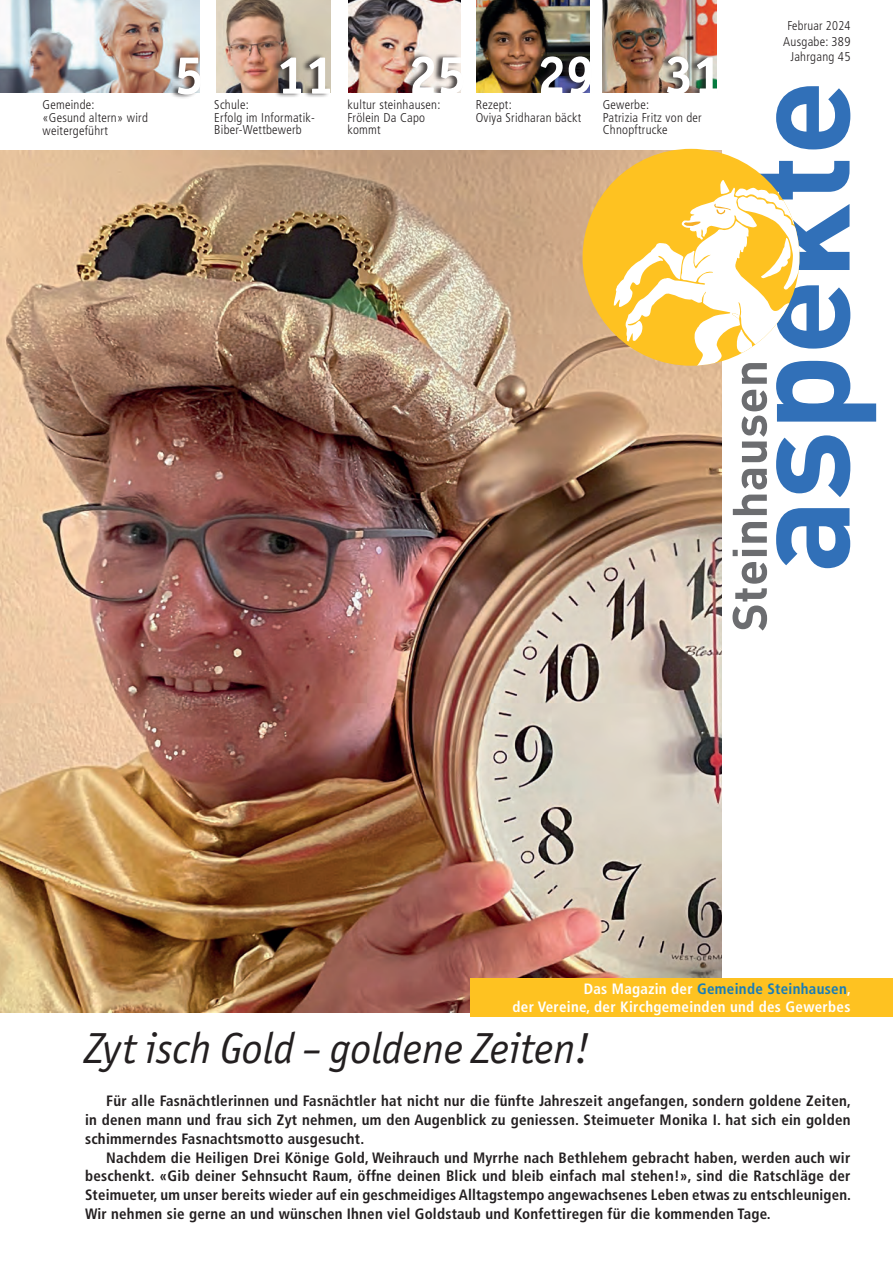
<style>
.page{position:relative;width:893px;height:1263px;background:#fff}
.page>*{position:absolute;margin:0;border:0;box-sizing:border-box;transform-origin:0 0}
.t1{font:700 54px "Officina Sans ITC Pro";color:#fff}
.t2{font:italic 43.5px "Officina Sans ITC Pro";color:#231f20}
.t3{font:700 condensed 15px/18.8px "Frutiger";letter-spacing:.015em;color:#231f20;text-align:justify}
.t4{font:700 condensed 15px/18.8px "Frutiger";letter-spacing:.02em;color:#fff;text-align:right}
.t5{font:300 condensed 12.75px/12.5px "Frutiger";letter-spacing:.02em;color:#231f20}
.s1{color:#177cb7}
</style>
<div class="page">
<img style="left:0;top:0;width:199px;height:93px">
<img style="left:217px;top:0;width:114px;height:93px">
<img style="left:348px;top:0;width:112px;height:93px">
<img style="left:476px;top:0;width:113px;height:93px">
<img style="left:603px;top:0;width:114px;height:93px">
<div style="left:404px;top:51px;width:60px;height:47px;background:#231f20;opacity:.85"></div>
<div style="left:658px;top:51px;width:60px;height:47px;background:#231f20;opacity:.85"></div>
<div style="left:532px;top:51px;width:60px;height:47px;background:#231f20;opacity:.85"></div>
<div style="left:0;top:94px;width:722px;height:64px;background:#fff"></div>
<img style="left:0;top:150px;width:722px;height:863px">
<div style="left:272px;top:53px;width:58px;height:44px;background:#231f20;opacity:.85"></div>
<div style="left:169px;top:53px;width:32px;height:46px;background:#231f20;opacity:.85"></div>
<div style="left:583px;top:149px;width:216px;height:217px;background:#fec221;border-radius:50%"></div>
<svg style="left:614px;top:86px;width:262px;height:544px"></svg>
<div style="left:470px;top:978px;width:423px;height:38px;background:#fec221"></div>
<h1 class="t1" style="left:175px;top:42px;width:30px">5</h1>
<h1 class="t1" style="left:277px;top:42px;width:59px">11</h1>
<h1 class="t1" style="left:408px;top:42px;width:59px">25</h1>
<h1 class="t1" style="left:537px;top:42px;width:59px">29</h1>
<h1 class="t1" style="left:664px;top:42px;width:59px">31</h1>
<p class="t5" style="left:348px;top:99px;width:94px">kultur steinhausen:<br>Frölein Da Capo kommt</p>
<p class="t5" style="left:603px;top:99px;width:101px">Gewerbe:<br>Patrizia Fritz von der<br>Chnopftrucke</p>
<p class="t5" style="left:43px;top:99px;width:107px">Gemeinde:<br>«Gesund altern» wird weitergeführt</p>
<p class="t5" style="left:214px;top:99px;width:102px">Schule:<br>Erfolg im Informatik-<br>Biber-Wettbewerb</p>
<p class="t5" style="left:476px;top:99px;width:107px">Rezept:<br>Oviya Sridharan bäckt</p>
<p class="t5" style="left:783px;top:18px;width:69px;line-height:15.8px;text-align:center">Februar 2024<br>Ausgabe: 389<br>Jahrgang 45</p>
<p class="t4" style="left:513px;top:979px;width:340px">Das Magazin der <span class="s1">Gemeinde Steinhausen</span>,<br>der Vereine, der Kirchgemeinden und des Gewerbes</p>
<h2 class="t2" style="left:85px;top:1024px;width:506px">Zyt isch Gold – goldene Zeiten!</h2>
<p class="t3" style="left:85px;top:1092px;width:767px;text-indent:21px">Für alle Fasnächtlerinnen und Fasnächtler hat nicht nur die fünfte Jahreszeit angefangen, sondern goldene Zeiten, in denen mann und frau sich Zyt nehmen, um den Augenblick zu geniessen. Steimueter Monika I. hat sich ein golden schimmerndes Fasnachtsmotto ausgesucht.</p>
<p class="t3" style="left:85px;top:1148px;width:768px;text-indent:21px">Nachdem die Heiligen Drei Könige Gold, Weihrauch und Myrrhe nach Bethlehem gebracht haben, werden auch wir beschenkt. «Gib deiner Sehnsucht Raum, öffne deinen Blick und bleib einfach mal stehen!», sind die Ratschläge der Steimueter, um unser bereits wieder auf ein geschmeidiges Alltagstempo angewachsenes Leben etwas zu entschleunigen.<br>Wir nehmen sie gerne an und wünschen Ihnen viel Goldstaub und Konfettiregen für die kommenden Tage.</p>
</div>
